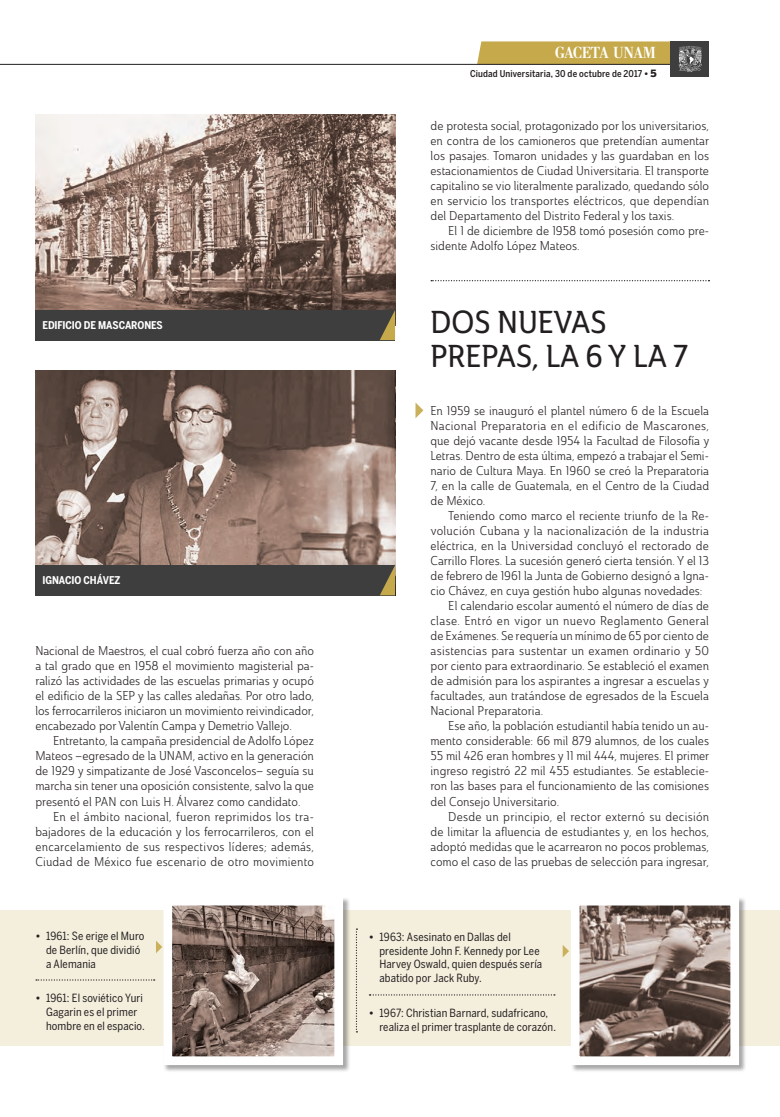
<style>
.page{position:relative;width:780px;height:1117px;background:#fff}
.page>*{position:absolute;margin:0;border:0;box-sizing:border-box;transform-origin:0 0}
._3_0_Descanso{font:31.25px/33.8px "Ainslie Con Med";color:#231f20}
.t1{font:700 16.12px "Stilson";letter-spacing:-.005em;color:#fff}
._3_0_Texto{font:12.5px/15px "Ainslie Con Boo";color:#231f20;text-align:justify}
.t2{font:11.25px/13.8px "Benton Sans Cond";letter-spacing:.01em;color:#231f20}
._5_0_Pie_de_foto{font:700 10.62px "Benton Sans Cond";letter-spacing:-.01em;color:#fff}
.t3{font:500 9.38px "Benton Sans Cond";letter-spacing:.015em;color:#231f20}
.s1{font-weight:900}
.s2{font-family:"Benton Sans";font-weight:900}
.s3{font-family:"Benton Sans";font-weight:900;font-size:10px}
</style>
<div class="page">
<svg style="left:477px;top:41px;width:193px;height:23px;background:#c5aa4f"></svg>
<hr style="left:0;top:64px;width:670px;height:1px;background:#231f20">
<div style="left:670px;top:41px;width:39px;height:36px;background:#3e3e3f"></div>
<svg style="left:678px;top:46px;width:23px;height:26px"></svg>
<div style="left:0;top:910px;width:779px;height:135px;background:#f4efdd"></div>
<svg style="left:369px;top:994px;width:186px;height:1px"></svg>
<svg style="left:356px;top:928px;width:1px;height:104px"></svg>
<svg style="left:36px;top:979px;width:119px;height:1px"></svg>
<div style="left:163px;top:896px;width:187px;height:176px;background:#231f20;opacity:.4"></div>
<img style="left:173px;top:906px;width:160px;height:148px">
<div style="left:163px;top:896px;width:180px;height:168px;border:9px solid #fff"></div>
<div style="left:570px;top:896px;width:176px;height:176px;background:#231f20;opacity:.4"></div>
<img style="left:580px;top:906px;width:149px;height:148px">
<div style="left:570px;top:896px;width:169px;height:168px;border:9px solid #fff"></div>
<img style="left:35px;top:115px;width:360px;height:195px">
<svg style="left:431px;top:280px;width:278px;height:1px"></svg>
<img style="left:35px;top:370px;width:360px;height:195px">
<svg style="left:415px;top:402px;width:8px;height:16px"></svg>
<div style="left:35px;top:310px;width:360px;height:30px;background:#3e3e3f"></div>
<div style="left:35px;top:565px;width:360px;height:30px;background:#3e3e3f"></div>
<svg style="left:380px;top:310px;width:15px;height:30px"></svg>
<svg style="left:380px;top:565px;width:15px;height:30px"></svg>
<svg style="left:156px;top:941px;width:6px;height:12px"></svg>
<svg style="left:562px;top:945px;width:7px;height:12px"></svg>
<p class="_5_0_Pie_de_foto" style="left:42px;top:319px;width:122px">EDIFICIO DE MASCARONES</p>
<p class="_5_0_Pie_de_foto" style="left:42px;top:574px;width:79px">IGNACIO CHÁVEZ</p>
<p class="_3_0_Texto" style="left:35px;top:643px;width:280px">Nacional de Maestros, el cual cobró fuerza año con año a tal grado que en 1958 el movimiento magisterial pa&shy;ralizó las actividades de las escuelas primarias y ocupó el edificio de la SEP y las calles aledañas. Por otro lado, los ferrocarrileros iniciaron un movimiento reivindicador, encabezado por Valentín Campa y Demetrio Vallejo.</p>
<p class="_3_0_Texto" style="left:35px;top:733px;width:280px;text-indent:18px">Entretanto, la campaña presidencial de Adolfo López Mateos –egresado de la UNAM, activo en la generación de 1929 y simpatizante de José Vasconcelos– seguía su marcha sin tener una oposición consistente, salvo la que presentó el PAN con Luis H. Álvarez como candidato.</p>
<p class="_3_0_Texto" style="left:35px;top:808px;width:280px;text-indent:18px">En el ámbito nacional, fueron reprimidos los tra&shy;bajadores de la educación y los ferrocarrileros, con el encarcelamiento de sus respectivos líderes; además, Ciudad de México fue escenario de otro movimiento</p>
<p class="t2" style="left:46px;top:928px;width:100px;text-indent:-11px"><span class="s1">•</span> 1961: Se erige el Muro de Berlín, que dividió a Alemania</p>
<p class="t2" style="left:46px;top:990px;width:100px;text-indent:-11px"><span class="s1">•</span> 1961: El soviético Yuri<br>Gagarin es el primer hombre en el espacio.</p>
<p class="t1" style="left:555px;top:43px;width:102px">GACETA UNAM</p>
<p class="t3" style="left:470px;top:68px;width:188px">Ciudad Universitaria, 30 de octubre de 2017 <span class="s2">•</span> <span class="s3">5</span></p>
<p class="_3_0_Texto" style="left:430px;top:118px;width:280px">de protesta social, protagonizado por los universitarios, en contra de los camioneros que pretendían aumentar los pasajes. Tomaron unidades y las guardaban en los estacionamientos de Ciudad Universitaria. El transporte capitalino se vio literalmente paralizado, quedando sólo en servicio los transportes eléctricos, que dependían del Departamento del Distrito Federal y los taxis.</p>
<p class="_3_0_Texto" style="left:430px;top:223px;width:280px;text-indent:18px">El 1 de diciembre de 1958 tomó posesión como pre&shy;sidente Adolfo López Mateos.</p>
<p class="_3_0_Descanso" style="left:430px;top:305px;width:259px">DOS NUEVAS<br>PREPAS, LA 6 Y LA 7</p>
<p class="_3_0_Texto" style="left:430px;top:403px;width:280px">En 1959 se inauguró el plantel número 6 de la Escuela Nacional Preparatoria en el edificio de Mascarones, que dejó vacante desde 1954 la Facultad de Filosofía y Letras. Dentro de esta última, empezó a trabajar el Semi&shy;nario de Cultura Maya. En 1960 se creó la Preparatoria 7, en la calle de Guatemala, en el Centro de la Ciudad de México.</p>
<p class="_3_0_Texto" style="left:430px;top:508px;width:280px;text-indent:18px">Teniendo como marco el reciente triunfo de la Re&shy;volución Cubana y la nacionalización de la industria eléctrica, en la Universidad concluyó el rectorado de Carrillo Flores. La sucesión generó cierta tensión. Y el 13 de febrero de 1961 la Junta de Gobierno designó a Igna&shy;cio Chávez, en cuya gestión hubo algunas novedades:</p>
<p class="_3_0_Texto" style="left:430px;top:598px;width:280px;text-indent:18px">El calendario escolar aumentó el número de días de clase. Entró en vigor un nuevo Reglamento General de Exámenes. Se requería un mínimo de 65 por ciento de asistencias para sustentar un examen ordinario y 50 por ciento para extraordinario. Se estableció el examen de admisión para los aspirantes a ingresar a escuelas y facultades, aun tratándose de egresados de la Escuela Nacional Preparatoria.</p>
<p class="_3_0_Texto" style="left:430px;top:718px;width:280px;text-indent:18px">Ese año, la población estudiantil había tenido un au&shy;mento considerable: 66 mil 879 alumnos, de los cuales 55 mil 426 eran hombres y 11 mil 444, mujeres. El primer ingreso registró 22 mil 455 estudiantes. Se establecie&shy;ron las bases para el funcionamiento de las comisiones del Consejo Universitario.</p>
<p class="_3_0_Texto" style="left:430px;top:808px;width:280px;text-indent:18px">Desde un principio, el rector externó su decisión de limitar la afluencia de estudiantes y, en los hechos, adoptó medidas que le acarrearon no pocos problemas, como el caso de las pruebas de selección para ingresar,</p>
<p class="t2" style="left:379px;top:929px;width:164px;text-indent:-11px"><span class="s1">•</span> 1963: Asesinato en Dallas del presidente John F. Kennedy por Lee<br>Harvey Oswald, quien después sería abatido por Jack Ruby.</p>
<p class="t2" style="left:379px;top:1005px;width:178px;text-indent:-11px"><span class="s1">•</span> 1967: Christian Barnard, sudafricano, realiza el primer trasplante de corazón.</p>
</div>
